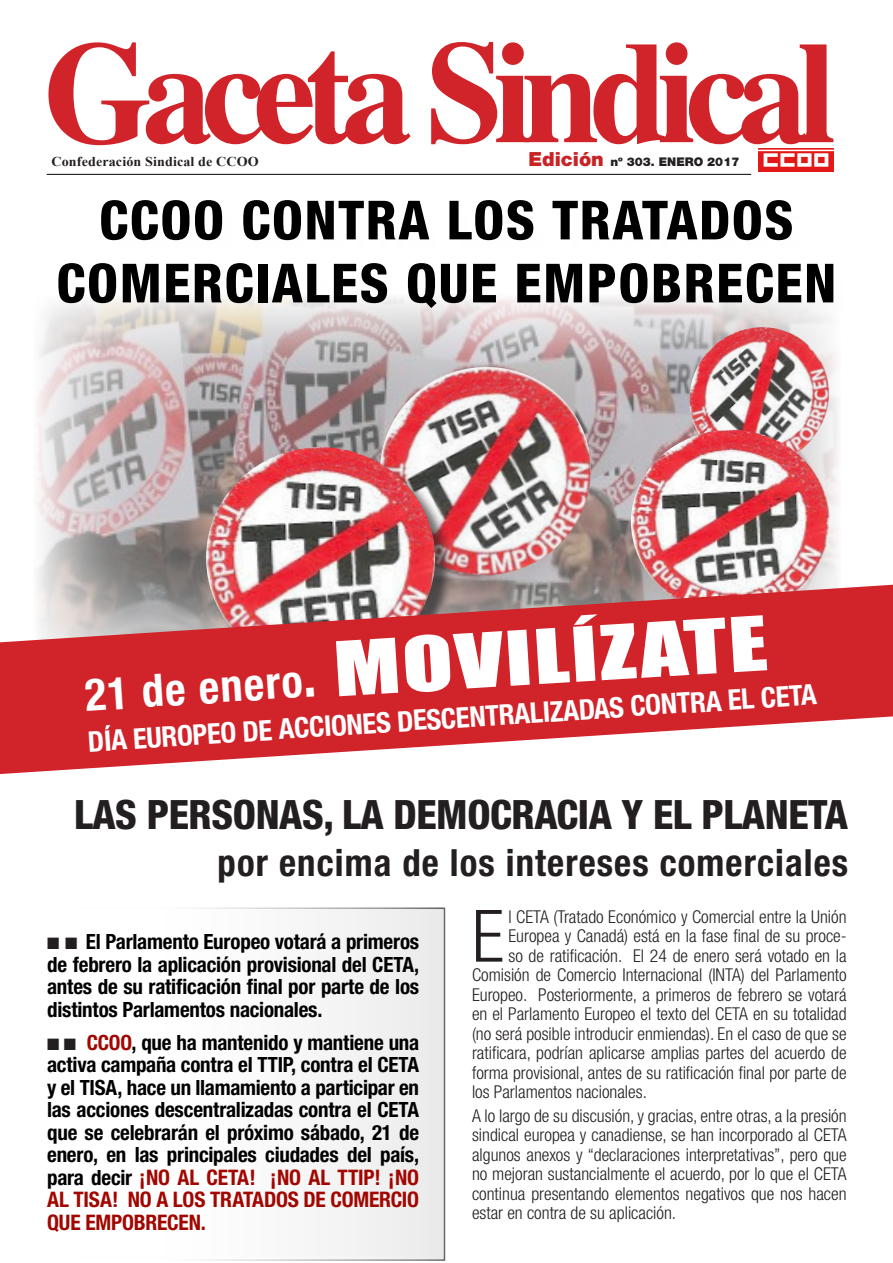
<style>
.page{position:relative;width:893px;height:1263px;background:#fff}
.page>*{position:absolute;margin:0;border:0;box-sizing:border-box;transform-origin:0 0}
.Entradillas{font:300 condensed 72.3px "Helvetica Neue";color:#231f20}
.Entradillas-2{font:69.75px "Impact";color:#fff;scale:1.33 1}
.Entradillas-3{font:800 condensed 54px "Helvetica Neue";letter-spacing:.03em;color:#000}
.Entradillas-4{font:700 condensed 45px "Helvetica Neue";color:#fff}
.Entradillas-5{font:800 condensed 40.5px "Helvetica Neue";letter-spacing:-.01em;color:#231f20}
.Entradillas-6{font:700 condensed 37.5px "Helvetica Neue";letter-spacing:.03em;color:#231f20}
.Entradillas-7{font:700 condensed 28.5px "Helvetica Neue";color:#fff}
.Texti_box{font:700 condensed 21.45px/22.5px "Helvetica Neue";letter-spacing:-.01em;color:#a20600;text-align:justify}
.Texti_box-2{font:700 condensed 21px/22.5px "Helvetica Neue";letter-spacing:-.01em;color:#000;text-align:justify}
.Entradillas-8{font:300 condensed 17.7px/19.5px "Helvetica Neue";color:#231f20;text-align:justify}
.Entradillas-9{font:700 13.5px "Times New Roman";letter-spacing:.01em;color:#231f20;scale:1.04 1}
.t1{font:900 12px "Helvetica Neue";color:#231f20}
.s1{font-size:19.5px;color:#c82426}
.s2{font-weight:900}
.s3{color:#231f20}
.s4{color:#a20600}
.s5{font-size:21px;color:#000}
</style>
<div class="page">
<div style="left:1px;top:908px;width:441px;height:350px;background:linear-gradient(to right,#fff,#efefef)"></div>
<div style="left:0;top:907px;width:444px;height:352px;border:3px solid #fff"></div>
<svg style="left:48px;top:42px;width:785px;height:103px"></svg>
<img style="left:758px;top:149px;width:75px;height:22px">
<div style="left:527px;top:150px;width:360px;height:25px;border:2px solid #fff"></div>
<img style="left:37px;top:305px;width:801px;height:277px">
<img style="left:365px;top:352px;width:241px;height:230px">
<img style="left:681px;top:326px;width:156px;height:147px">
<img style="left:631px;top:430px;width:199px;height:183px;border-radius:50%">
<div style="left:208px;top:449px;width:247px;height:239px;background:#231f20;opacity:.64"></div>
<img style="left:206px;top:447px;width:229px;height:222px;border-radius:50%">
<div style="left:59px;top:201px;width:795px;height:125px;background:#231f20;opacity:.01"></div>
<hr style="left:47px;top:174px;width:704px;height:1px;background:#000">
<svg style="left:0;top:582px;width:893px;height:192px;fill:#d1232a"></svg>
<p class="t1" style="left:528px;top:155px;width:212px"><span class="s1">Edición</span> nº 303. ENERO 2017</p>
<p class="Entradillas-9" style="left:52px;top:152px;width:201px">Confederación Sindical de CCOO</p>
<p class="Entradillas-3" style="left:99px;top:187px;width:696px">CCOO CONTRA LOS TRATADOS</p>
<p class="Entradillas-3" style="left:56px;top:250px;width:781px">COMERCIALES QUE EMPOBRECEN</p>
<p class="Entradillas-2" style="left:331px;top:613px;width:328px;rotate:-3deg">MOVILÍZATE</p>
<p class="Entradillas-4" style="left:83px;top:668px;width:232px;rotate:-4deg">21 de enero<span class="s2">.</span></p>
<p class="Entradillas-7" style="left:87px;top:726px;width:732px;rotate:-4deg">DÍA EUROPEO DE ACCIONES DESCENTRALIZADAS CONTRA EL CETA</p>
<p class="Entradillas-5" style="left:74px;top:790px;width:776px">LAS PERSONAS, LA DEMOCRACIA Y EL PLANETA</p>
<p class="Entradillas-6" style="left:218px;top:840px;width:632px">por encima de los intereses comerciales</p>
<p class="Texti_box-2" style="left:47px;top:930px;width:374px"><span class="s3">■</span> <span class="s3">■</span> El Parlamento Europeo votará a primeros de febrero la aplicación provisional del CETA, antes de su ratificación final por parte de los distintos Parlamentos nacionales.</p>
<p class="Texti_box-2" style="left:47px;top:1031px;width:374px"><span class="s3">■</span> <span class="s3">■</span> <span class="s4">CCOO</span>, que ha mantenido y mantiene una activa campaña contra el TTIP, contra el CETA y el TISA, hace un llamamiento a participar en las acciones descentralizadas contra el CETA que se celebrarán el próximo sábado, 21 de enero, en las principales ciudades del país,</p>
<p class="Texti_box" style="left:47px;top:1166px;width:374px"><span class="s5">para decir</span> ¡NO AL CETA! ¡NO AL TTIP! ¡NO AL TISA! NO A LOS TRATADOS DE COMERCIO QUE EMPOBRECEN.</p>
<p class="Entradillas" style="left:472px;top:895px;width:34px">E</p>
<p class="Entradillas-8" style="left:508px;top:906px;width:340px">l CETA (Tratado Económico y Comercial entre la Unión</p>
<p class="Entradillas-8" style="left:508px;top:926px;width:340px">Europea y Canadá) está en la fase final de su proce-</p>
<p class="Entradillas-8" style="left:508px;top:945px;width:340px">so de ratificación. El 24 de enero será votado en la</p>
<p class="Entradillas-8" style="left:472px;top:965px;width:376px">Comisión de Comercio Internacional (INTA) del Parlamento</p>
<p class="Entradillas-8" style="left:472px;top:984px;width:376px">Europeo. Posteriormente, a primeros de febrero se votará</p>
<p class="Entradillas-8" style="left:472px;top:1004px;width:376px">en el Parlamento Europeo el texto del CETA en su totalidad</p>
<p class="Entradillas-8" style="left:472px;top:1023px;width:376px">(no será posible introducir enmiendas). En el caso de que se</p>
<p class="Entradillas-8" style="left:472px;top:1043px;width:376px">ratificara, podrían aplicarse amplias partes del acuerdo de</p>
<p class="Entradillas-8" style="left:472px;top:1062px;width:376px">forma provisional, antes de su ratificación final por parte de</p>
<p class="Entradillas-8" style="left:472px;top:1082px;width:176px">los Parlamentos nacionales.</p>
<p class="Entradillas-8" style="left:472px;top:1106px;width:376px">A lo largo de su discusión, y gracias, entre otras, a la presión sindical europea y canadiense, se han incorporado al CETA algunos anexos y “declaraciones interpretativas”, pero que no mejoran sustancialmente el acuerdo, por lo que el CETA continua presentando elementos negativos que nos hacen estar en contra de su aplicación.</p>
</div>
